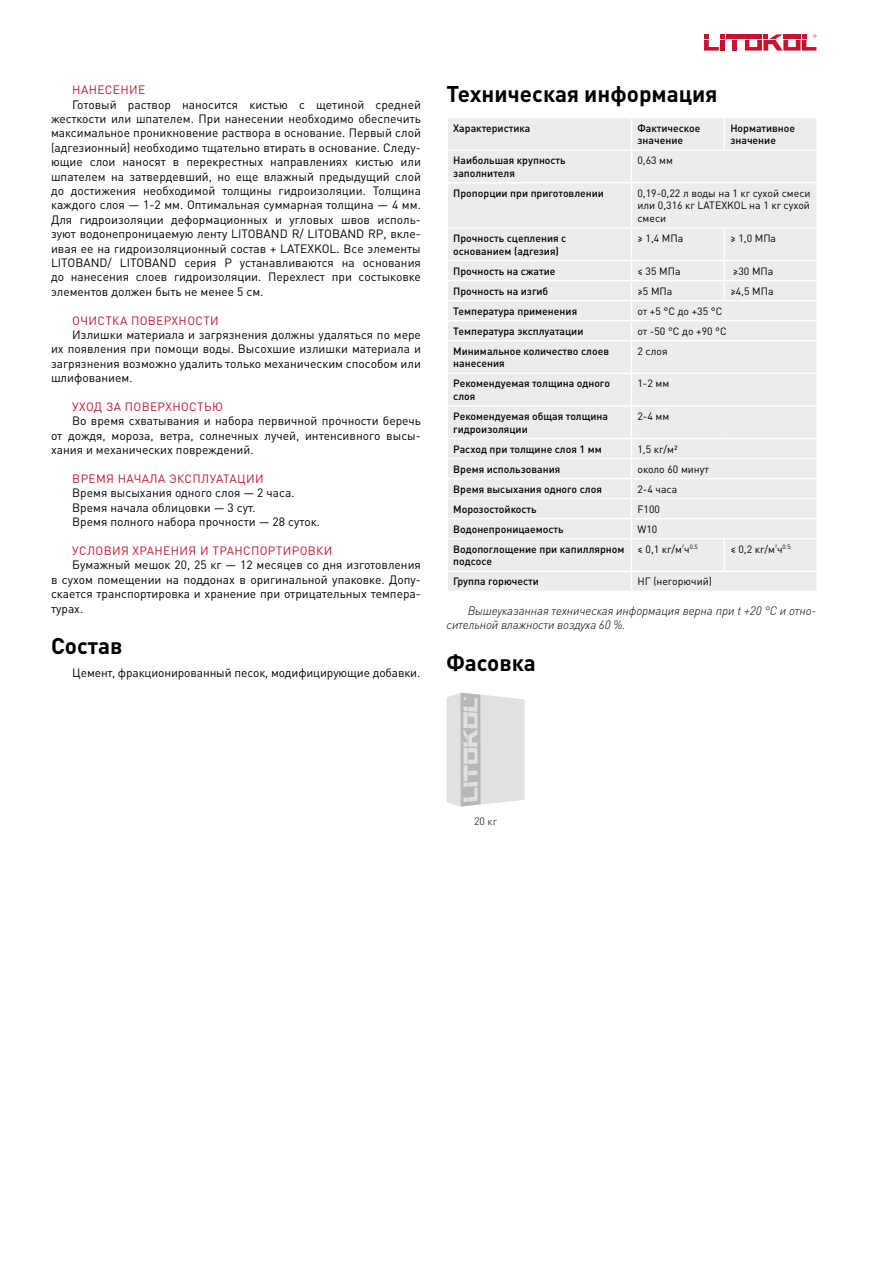
<style>
.page{position:relative;width:893px;height:1263px;background:#fff}
.page>*{position:absolute;margin:0;border:0;box-sizing:border-box;transform-origin:0 0}
.t1{font:700 22.5px "DIN Pro";color:#000}
.t2{font:12px/14.4px "DIN Pro";color:#000;text-align:justify}
.t3{font:12px "DIN Pro";letter-spacing:.03em;color:#c01632}
.t4{font:italic 300 12px/14.4px "DIN Pro";letter-spacing:-.01em;color:#000}
.t5{font:500 10.5px/12.6px "DIN Pro";color:#000}
.t6{font:10.5px/12.6px "DIN Pro";color:#000;text-align:justify}
.t7{font:300 10.5px "DIN Pro";color:#000}
</style>
<div class="page">
<div style="left:726px;top:34px;width:17px;height:5px;background:#c01632"></div>
<hr style="left:733px;top:40px;width:4px;height:11px;background:#c01632">
<svg style="left:704px;top:34px;width:21px;height:17px"></svg>
<svg style="left:745px;top:34px;width:71px;height:17px"></svg>
<div style="left:448px;top:118px;width:368px;height:473px;background:#ececec"></div>
<hr style="left:631px;top:118px;width:1px;height:31px;background:#fff">
<hr style="left:724px;top:118px;width:1px;height:31px;background:#fff">
<hr style="left:446px;top:149px;width:185px;height:2px;background:#fff">
<hr style="left:631px;top:149px;width:93px;height:2px;background:#fff">
<hr style="left:631px;top:151px;width:1px;height:31px;background:#fff">
<hr style="left:724px;top:149px;width:94px;height:2px;background:#fff">
<hr style="left:446px;top:182px;width:185px;height:1px;background:#fff">
<hr style="left:631px;top:182px;width:93px;height:1px;background:#fff">
<hr style="left:631px;top:183px;width:1px;height:44px;background:#fff">
<hr style="left:724px;top:182px;width:94px;height:1px;background:#fff">
<hr style="left:446px;top:227px;width:185px;height:2px;background:#fff">
<hr style="left:631px;top:227px;width:93px;height:2px;background:#fff">
<hr style="left:631px;top:229px;width:1px;height:31px;background:#fff">
<hr style="left:724px;top:227px;width:94px;height:2px;background:#fff">
<hr style="left:724px;top:229px;width:1px;height:31px;background:#fff">
<hr style="left:446px;top:260px;width:185px;height:1px;background:#fff">
<hr style="left:631px;top:260px;width:93px;height:1px;background:#fff">
<hr style="left:724px;top:260px;width:94px;height:1px;background:#fff">
<hr style="left:446px;top:280px;width:185px;height:1px;background:#fff">
<hr style="left:631px;top:280px;width:93px;height:1px;background:#fff">
<hr style="left:724px;top:280px;width:94px;height:1px;background:#fff">
<svg style="left:724px;top:261px;width:1px;height:39px"></svg>
<hr style="left:446px;top:300px;width:185px;height:1px;background:#fff">
<hr style="left:631px;top:300px;width:93px;height:1px;background:#fff">
<hr style="left:724px;top:300px;width:94px;height:1px;background:#fff">
<hr style="left:446px;top:320px;width:185px;height:1px;background:#fff">
<hr style="left:631px;top:320px;width:93px;height:1px;background:#fff">
<svg style="left:631px;top:261px;width:1px;height:79px"></svg>
<hr style="left:724px;top:320px;width:94px;height:1px;background:#fff">
<hr style="left:446px;top:340px;width:185px;height:1px;background:#fff">
<hr style="left:631px;top:340px;width:93px;height:1px;background:#fff">
<hr style="left:631px;top:341px;width:1px;height:32px;background:#fff">
<hr style="left:724px;top:340px;width:94px;height:1px;background:#fff">
<hr style="left:446px;top:373px;width:185px;height:1px;background:#fff">
<hr style="left:631px;top:373px;width:93px;height:1px;background:#fff">
<hr style="left:631px;top:374px;width:1px;height:31px;background:#fff">
<hr style="left:724px;top:373px;width:94px;height:1px;background:#fff">
<hr style="left:446px;top:405px;width:185px;height:2px;background:#fff">
<hr style="left:631px;top:405px;width:93px;height:2px;background:#fff">
<hr style="left:631px;top:407px;width:1px;height:31px;background:#fff">
<hr style="left:724px;top:405px;width:94px;height:2px;background:#fff">
<hr style="left:446px;top:438px;width:185px;height:1px;background:#fff">
<hr style="left:631px;top:438px;width:93px;height:1px;background:#fff">
<hr style="left:724px;top:438px;width:94px;height:1px;background:#fff">
<hr style="left:446px;top:458px;width:185px;height:1px;background:#fff">
<hr style="left:631px;top:458px;width:93px;height:1px;background:#fff">
<hr style="left:724px;top:458px;width:94px;height:1px;background:#fff">
<hr style="left:446px;top:478px;width:185px;height:1px;background:#fff">
<hr style="left:631px;top:478px;width:93px;height:1px;background:#fff">
<hr style="left:724px;top:478px;width:94px;height:1px;background:#fff">
<hr style="left:446px;top:498px;width:185px;height:1px;background:#fff">
<hr style="left:631px;top:498px;width:93px;height:1px;background:#fff">
<hr style="left:724px;top:498px;width:94px;height:1px;background:#fff">
<hr style="left:446px;top:518px;width:185px;height:1px;background:#fff">
<hr style="left:631px;top:518px;width:93px;height:1px;background:#fff">
<svg style="left:631px;top:439px;width:1px;height:99px"></svg>
<hr style="left:724px;top:518px;width:94px;height:1px;background:#fff">
<hr style="left:446px;top:538px;width:185px;height:1px;background:#fff">
<hr style="left:631px;top:538px;width:93px;height:1px;background:#fff">
<hr style="left:631px;top:539px;width:1px;height:32px;background:#fff">
<hr style="left:724px;top:538px;width:94px;height:1px;background:#fff">
<hr style="left:724px;top:539px;width:1px;height:32px;background:#fff">
<hr style="left:446px;top:571px;width:185px;height:1px;background:#fff">
<hr style="left:631px;top:571px;width:93px;height:1px;background:#fff">
<svg style="left:631px;top:572px;width:1px;height:19px"></svg>
<hr style="left:724px;top:571px;width:94px;height:1px;background:#fff">
<svg style="left:446px;top:692px;width:79px;height:114px;background:#dcdcdc"></svg>
<p class="t3" style="left:72px;top:82px;width:75px">НАНЕСЕНИЕ</p>
<p class="t2" style="left:51px;top:97px;width:371px;text-indent:21px">Готовый раствор наносится кистью с щетиной средней жесткости или шпателем. При нанесении необходимо обеспечить максимальное проникновение раствора в основание. Первый слой (адгезионный) необходимо тщательно втирать в основание. Следу&shy;ющие слои наносят в перекрестных направлениях кистью или шпателем на затвердевший, но еще влажный предыдущий слой до достижения необходимой толщины гидроизоляции. Толщина каждого слоя — 1-2 мм. Оптимальная суммарная толщина — 4 мм.<br>Для гидроизоляции деформационных и угловых швов исполь&shy;зуют водонепроницаемую ленту LITOBAND R/ LITOBAND RP, вкле&shy;ивая ее на гидроизоляционный состав + LATEXKOL. Все элементы LITOBAND/ LITOBAND серия P устанавливаются на основания до нанесения слоев гидроизоляции. Перехлест при состыковке элементов должен быть не менее 5 см.</p>
<p class="t3" style="left:72px;top:312px;width:148px">ОЧИСТКА ПОВЕРХНОСТИ</p>
<p class="t2" style="left:51px;top:327px;width:371px;text-indent:21px">Излишки материала и загрязнения должны удаляться по мере их появления при помощи воды. Высохшие излишки материала и загрязнения возможно удалить только механическим способом или шлифованием.</p>
<p class="t3" style="left:72px;top:399px;width:152px">УХОД ЗА ПОВЕРХНОСТЬЮ</p>
<p class="t2" style="left:51px;top:413px;width:371px;text-indent:21px">Во время схватывания и набора первичной прочности беречь от дождя, мороза, ветра, солнечных лучей, интенсивного высы&shy;хания и механических повреждений.</p>
<p class="t3" style="left:72px;top:471px;width:193px">ВРЕМЯ НАЧАЛА ЭКСПЛУАТАЦИИ</p>
<p class="t2" style="left:72px;top:485px;width:249px;text-align:left">Время высыхания одного слоя — 2 часа.<br>Время начала облицовки — 3 сут.<br>Время полного набора прочности — 28 суток.</p>
<p class="t3" style="left:72px;top:543px;width:262px">УСЛОВИЯ ХРАНЕНИЯ И ТРАНСПОРТИРОВКИ</p>
<p class="t2" style="left:51px;top:557px;width:371px;text-indent:21px">Бумажный мешок 20, 25 кг — 12 месяцев со дня изготовления в сухом помещении на поддонах в оригинальной упаковке. Допу&shy;скается транспортировка и хранение при отрицательных темпера&shy;турах.</p>
<h1 class="t1" style="left:51px;top:627px;width:73px">Состав</h1>
<p class="t2" style="left:72px;top:665px;width:349px">Цемент, фракционированный песок, модифицирующие добавки.</p>
<h1 class="t1" style="left:446px;top:75px;width:272px">Техническая информация</h1>
<p class="t5" style="left:453px;top:121px;width:79px">Характеристика</p>
<p class="t5" style="left:637px;top:121px;width:64px">Фактическое значение</p>
<p class="t5" style="left:730px;top:121px;width:66px">Нормативное значение</p>
<p class="t5" style="left:453px;top:154px;width:114px">Наибольшая крупность заполнителя</p>
<p class="t6" style="left:637px;top:154px;width:37px">0,63 мм</p>
<p class="t5" style="left:453px;top:186px;width:152px">Пропорции при приготовлении</p>
<p class="t6" style="left:637px;top:186px;width:175px">0,19-0,22 л воды на 1 кг сухой смеси или 0,316 кг LATEXKOL на 1 кг сухой смеси</p>
<p class="t5" style="left:453px;top:231px;width:115px">Прочность сцепления с основанием (адгезия)</p>
<p class="t6" style="left:637px;top:231px;width:47px">≥ 1,4 МПа</p>
<p class="t6" style="left:730px;top:231px;width:47px">≥ 1,0 МПа</p>
<p class="t5" style="left:453px;top:264px;width:104px">Прочность на сжатие</p>
<p class="t6" style="left:637px;top:264px;width:45px">≤ 35 МПа</p>
<p class="t6" style="left:733px;top:264px;width:42px">≥30 МПа</p>
<p class="t5" style="left:453px;top:284px;width:97px">Прочность на изгиб</p>
<p class="t6" style="left:637px;top:284px;width:36px">≥5 МПа</p>
<p class="t6" style="left:730px;top:284px;width:45px">≥4,5 МПа</p>
<p class="t5" style="left:453px;top:304px;width:125px">Температура применения</p>
<p class="t6" style="left:637px;top:304px;width:86px">от +5 °С до +35 °С</p>
<p class="t5" style="left:453px;top:324px;width:132px">Температура эксплуатации</p>
<p class="t6" style="left:637px;top:324px;width:91px">от -50 °С до +90 °С</p>
<p class="t5" style="left:453px;top:344px;width:157px">Минимальное количество слоев нанесения</p>
<p class="t6" style="left:637px;top:344px;width:32px">2 слоя</p>
<p class="t5" style="left:453px;top:377px;width:158px">Рекомендуемая толщина одного слоя</p>
<p class="t6" style="left:637px;top:377px;width:33px">1-2 мм</p>
<p class="t5" style="left:453px;top:409px;width:156px">Рекомендуемая общая толщина гидроизоляции</p>
<p class="t6" style="left:637px;top:409px;width:33px">2-4 мм</p>
<p class="t5" style="left:453px;top:442px;width:150px">Расход при толщине слоя 1 мм</p>
<p class="t6" style="left:637px;top:442px;width:42px">1,5 кг/м²</p>
<p class="t5" style="left:453px;top:462px;width:109px">Время использования</p>
<p class="t6" style="left:637px;top:462px;width:73px">около 60 минут</p>
<p class="t5" style="left:453px;top:482px;width:150px">Время высыхания одного слоя</p>
<p class="t6" style="left:637px;top:482px;width:41px">2-4 часа</p>
<p class="t5" style="left:453px;top:502px;width:85px">Морозостойкость</p>
<p class="t6" style="left:637px;top:502px;width:24px">F100</p>
<p class="t5" style="left:453px;top:522px;width:112px">Водонепроницаемость</p>
<p class="t6" style="left:637px;top:522px;width:21px">W10</p>
<p class="t5" style="left:453px;top:542px;width:173px">Водопоглощение при капиллярном подсосе</p>
<p class="t6" style="left:637px;top:542px;width:62px">≤ 0,1 кг/м<sup>²</sup>ч<sup>0.5</sup></p>
<p class="t6" style="left:730px;top:542px;width:62px">≤ 0,2 кг/м<sup>²</sup>ч<sup>0.5</sup></p>
<p class="t5" style="left:453px;top:575px;width:87px">Группа горючести</p>
<p class="t6" style="left:637px;top:575px;width:76px">НГ (негорючий)</p>
<p class="t4" style="left:446px;top:602px;width:371px;text-indent:21px">Вышеуказанная техническая информация верна при t +20 °C и отно&shy;сительной влажности воздуха 60 %.</p>
<h1 class="t1" style="left:446px;top:644px;width:91px">Фасовка</h1>
<p class="t7" style="left:474px;top:813px;width:24px">20 кг</p>
</div>
